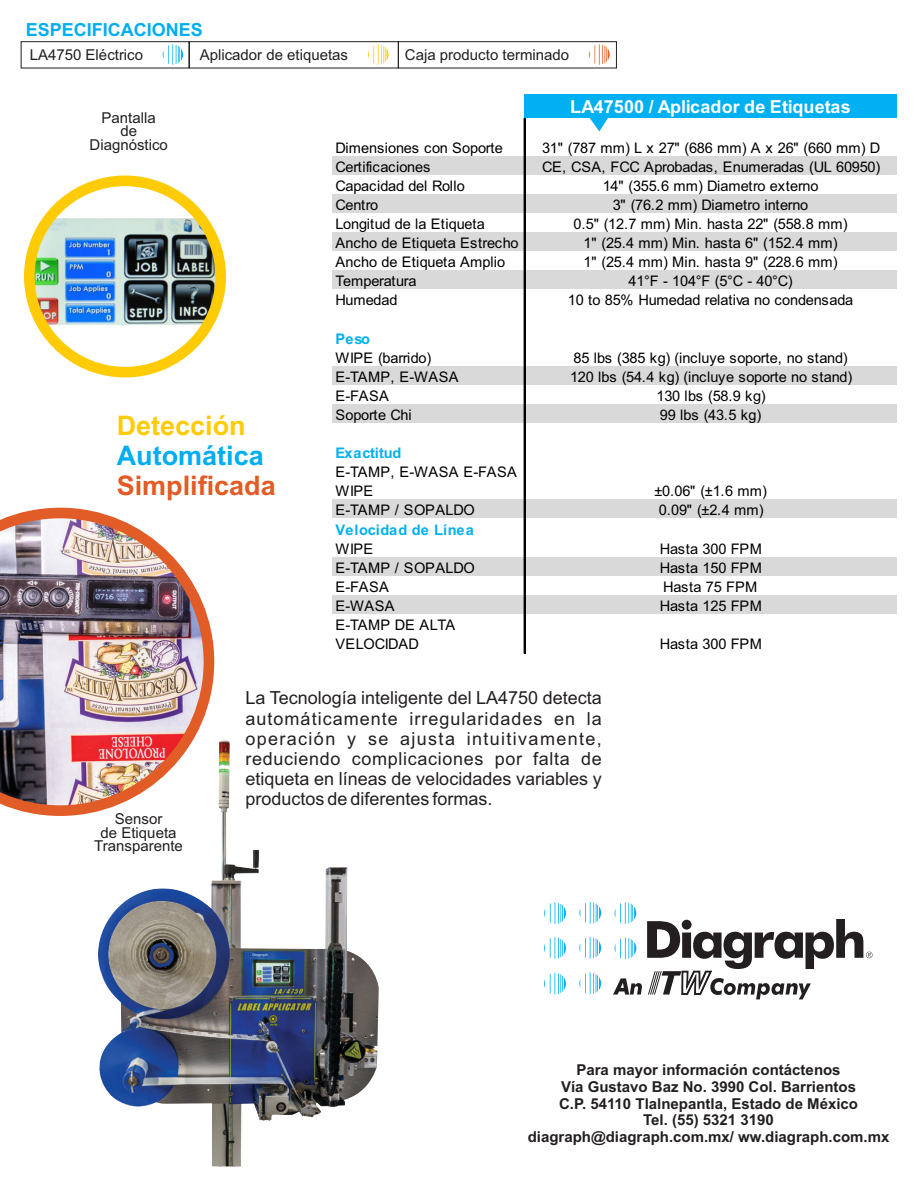
<style>
.page{position:relative;width:918px;height:1188px;background:#fff}
.page>*{position:absolute;margin:0;border:0;box-sizing:border-box;transform-origin:0 0}
.t1{font:700 27px "Arial";color:#e15c26}
.t2{font:700 27px "Arial";color:#00aeef}
.t3{font:700 27px "Arial";color:#ffcb04}
.t4{font:18px/20.1px "Arial";color:#231f20;text-align:justify}
.t5{font:700 18px "Arial";letter-spacing:.005em;color:#fff}
.t6{font:700 18px "Arial";color:#00aeef}
.t7{font:700 15px/16.8px "Arial";color:#231f20;text-align:center}
.t8{font:15px/13.4px "Arial";color:#231f20;text-align:center}
.t9{font:14.55px/19px "Arial";letter-spacing:-.015em;color:#000}
.t10{font:14.55px "Arial";letter-spacing:.01em;color:#000}
.t11{font:14.55px/19px "Arial";letter-spacing:.025em;color:#000}
.t12{font:14.55px "Arial";letter-spacing:.015em;color:#000}
.t13{font:700 14.55px "Arial";letter-spacing:.015em;color:#00b0f0}
.t14{font:700 14.55px "Arial";letter-spacing:-.01em;color:#00b0f0}
</style>
<div class="page">
<div style="left:398px;top:41px;width:219px;height:27px;border:1px solid #231f20"></div>
<svg style="left:589px;top:44px;width:21px;height:21px"></svg>
<div style="left:189px;top:41px;width:210px;height:27px;border:1px solid #231f20"></div>
<svg style="left:368px;top:44px;width:21px;height:21px"></svg>
<div style="left:21px;top:41px;width:168px;height:27px;border:1px solid #231f20"></div>
<svg style="left:163px;top:44px;width:20px;height:21px"></svg>
<svg style="left:544px;top:902px;width:22px;height:22px"></svg>
<svg style="left:580px;top:902px;width:21px;height:22px"></svg>
<svg style="left:544px;top:937px;width:22px;height:22px"></svg>
<svg style="left:579px;top:937px;width:22px;height:22px"></svg>
<svg style="left:544px;top:973px;width:22px;height:21px"></svg>
<svg style="left:579px;top:973px;width:22px;height:21px"></svg>
<svg style="left:613px;top:902px;width:260px;height:98px"></svg>
<img style="left:29px;top:218px;width:187px;height:108px">
<div style="left:24px;top:176px;width:202px;height:201px;border:11px solid #ffcb04;border-radius:50%"></div>
<img style="left:0;top:508px;width:214px;height:308px">
<img style="left:58px;top:740px;width:321px;height:427px">
<div style="left:524px;top:94px;width:373px;height:25px;background:#00b0f0"></div>
<div style="left:332px;top:118px;width:565px;height:39px;background:#fff"></div>
<div style="left:332px;top:156px;width:565px;height:20px;background:#d9d9d9"></div>
<div style="left:332px;top:175px;width:565px;height:20px;background:#fff"></div>
<div style="left:332px;top:194px;width:565px;height:21px;background:#d9d9d9"></div>
<div style="left:332px;top:213px;width:565px;height:21px;background:#fff"></div>
<div style="left:332px;top:232px;width:565px;height:21px;background:#d9d9d9"></div>
<div style="left:332px;top:252px;width:565px;height:20px;background:#fff"></div>
<div style="left:332px;top:271px;width:565px;height:20px;background:#d9d9d9"></div>
<div style="left:332px;top:290px;width:565px;height:77px;background:#fff"></div>
<div style="left:332px;top:366px;width:565px;height:20px;background:#d9d9d9"></div>
<div style="left:332px;top:385px;width:565px;height:20px;background:#fff"></div>
<div style="left:332px;top:404px;width:565px;height:20px;background:#d9d9d9"></div>
<div style="left:332px;top:423px;width:565px;height:78px;background:#fff"></div>
<div style="left:332px;top:500px;width:565px;height:20px;background:#d9d9d9"></div>
<div style="left:332px;top:519px;width:565px;height:39px;background:#fff"></div>
<div style="left:332px;top:557px;width:565px;height:20px;background:#d9d9d9"></div>
<div style="left:332px;top:576px;width:565px;height:20px;background:#fff"></div>
<div style="left:332px;top:595px;width:565px;height:20px;background:#d9d9d9"></div>
<div style="left:332px;top:614px;width:565px;height:40px;background:#fff"></div>
<hr style="left:524px;top:118px;width:1px;height:536px;background:#000">
<svg style="left:589px;top:118px;width:19px;height:13px"></svg>
<p class="t6" style="left:26px;top:23px;width:179px">ESPECIFICACIONES</p>
<p class="t8" style="left:30px;top:50px;width:115px">LA4750 Eléctrico</p>
<p class="t8" style="left:200px;top:50px;width:150px">Aplicador de etiquetas</p>
<p class="t8" style="left:405px;top:50px;width:166px">Caja producto terminado</p>
<p class="t8" style="left:90px;top:112px;width:80px">Pantalla<br>de<br>Diagnóstico</p>
<h1 class="t3" style="left:117px;top:415px;width:131px">Detección</h1>
<h1 class="t2" style="left:117px;top:445px;width:149px">Automática</h1>
<h1 class="t1" style="left:117px;top:475px;width:161px">Simplificada</h1>
<p class="t5" style="left:570px;top:100px;width:282px">LA47500 / Aplicador de Etiquetas</p>
<p class="t9" style="left:335px;top:139px;width:169px">Dimensiones con Soporte</p>
<p class="t9" style="left:542px;top:139px;width:340px">31" (787 mm) L x 27" (686 mm) A x 26" (660 mm) D</p>
<p class="t9" style="left:335px;top:159px;width:96px">Certificaciones</p>
<p class="t9" style="left:542px;top:159px;width:340px">CE, CSA, FCC Aprobadas, Enumeradas (UL 60950)</p>
<p class="t9" style="left:335px;top:178px;width:131px">Capacidad del Rollo</p>
<p class="t9" style="left:603px;top:178px;width:217px">14" (355.6 mm) Diametro externo</p>
<p class="t9" style="left:335px;top:197px;width:44px">Centro</p>
<p class="t9" style="left:613px;top:197px;width:197px">3" (76.2 mm) Diametro interno</p>
<p class="t9" style="left:335px;top:216px;width:151px">Longitud de la Etiqueta</p>
<p class="t9" style="left:573px;top:216px;width:276px">0.5" (12.7 mm) Min. hasta 22" (558.8 mm)</p>
<p class="t10" style="left:335px;top:238px;width:185px">Ancho de Etiqueta Estrecho</p>
<p class="t10" style="left:584px;top:238px;width:256px">1" (25.4 mm) Min. hasta 6" (152.4 mm)</p>
<p class="t10" style="left:335px;top:257px;width:171px">Ancho de Etiqueta Amplio</p>
<p class="t10" style="left:584px;top:257px;width:256px">1" (25.4 mm) Min. hasta 9" (228.6 mm)</p>
<p class="t9" style="left:335px;top:273px;width:83px">Temperatura</p>
<p class="t9" style="left:629px;top:273px;width:166px">41°F - 104°F (5°C - 40°C)</p>
<p class="t9" style="left:335px;top:292px;width:64px">Humedad</p>
<p class="t9" style="left:568px;top:292px;width:287px">10 to 85% Humedad relativa no condensada</p>
<p class="t13" style="left:335px;top:333px;width:36px">Peso</p>
<p class="t9" style="left:335px;top:349px;width:97px">WIPE (barrido)</p>
<p class="t9" style="left:573px;top:349px;width:276px">85 lbs (385 kg) (incluye soporte, no stand)</p>
<p class="t11" style="left:335px;top:369px;width:125px">E-TAMP, E-WASA</p>
<p class="t9" style="left:570px;top:369px;width:284px">120 lbs (54.4 kg) (incluye soporte no stand)</p>
<p class="t9" style="left:335px;top:388px;width:55px">E-FASA</p>
<p class="t9" style="left:657px;top:388px;width:111px">130 lbs (58.9 kg)</p>
<p class="t9" style="left:335px;top:407px;width:78px">Soporte Chi</p>
<p class="t9" style="left:660px;top:407px;width:103px">99 lbs (43.5 kg)</p>
<p class="t14" style="left:335px;top:448px;width:68px">Exactitud</p>
<p class="t11" style="left:335px;top:464px;width:183px">E-TAMP, E-WASA E-FASA<br>WIPE</p>
<p class="t9" style="left:654px;top:483px;width:114px">±0.06" (±1.6 mm)</p>
<p class="t12" style="left:335px;top:505px;width:141px">E-TAMP / SOPALDO</p>
<p class="t9" style="left:659px;top:502px;width:106px">0.09" (±2.4 mm)</p>
<p class="t13" style="left:335px;top:524px;width:140px">Velocidad de Línea</p>
<p class="t9" style="left:335px;top:540px;width:39px">WIPE</p>
<p class="t9" style="left:660px;top:540px;width:103px">Hasta 300 FPM</p>
<p class="t12" style="left:335px;top:562px;width:141px">E-TAMP / SOPALDO</p>
<p class="t9" style="left:660px;top:559px;width:103px">Hasta 150 FPM</p>
<p class="t9" style="left:335px;top:578px;width:55px">E-FASA</p>
<p class="t9" style="left:663px;top:578px;width:96px">Hasta 75 FPM</p>
<p class="t9" style="left:335px;top:598px;width:61px">E-WASA</p>
<p class="t9" style="left:660px;top:598px;width:103px">Hasta 125 FPM</p>
<p class="t9" style="left:335px;top:617px;width:121px">E-TAMP DE ALTA<br>VELOCIDAD</p>
<p class="t9" style="left:660px;top:636px;width:103px">Hasta 300 FPM</p>
<p class="t8" style="left:94px;top:814px;width:90px">Sensor<br>de Etiqueta<br>Transparente</p>
<p class="t4" style="left:246px;top:690px;width:358px">La Tecnología inteligente del LA4750 detecta automáticamente irregularidades en la operación y se ajusta intuitivamente, reduciendo complicaciones por falta de etiqueta en líneas de velocidades variables y productos de diferentes formas.</p>
<p class="t7" style="left:528px;top:1063px;width:363px">Para mayor información contáctenos<br>Vía Gustavo Baz No. 3990 Col. Barrientos<br>C.P. 54110 Tlalnepantla, Estado de México<br>Tel. (55) 5321 3190<br>diagraph@diagraph.com.mx/ ww.diagraph.com.mx</p>
</div>
